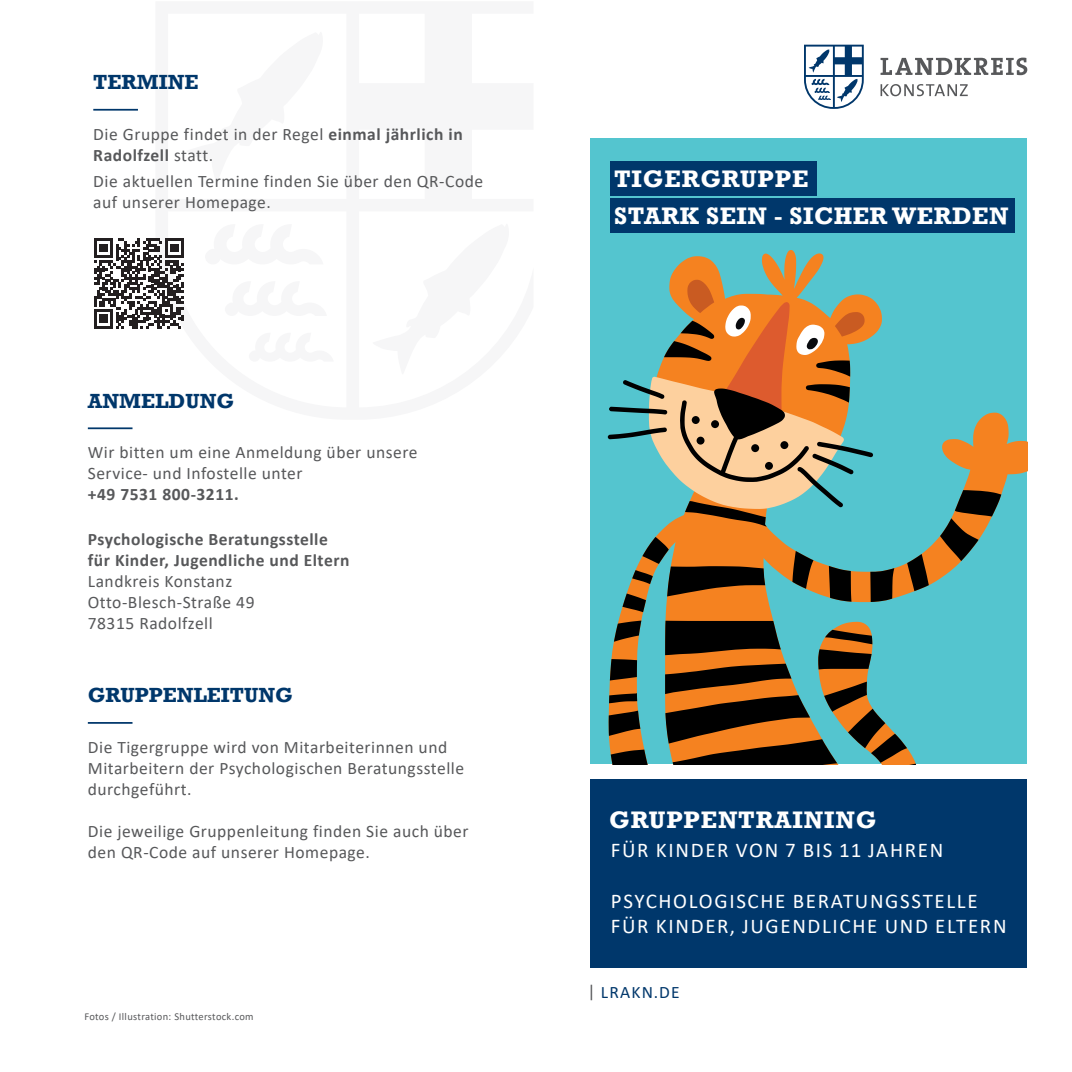
<style>
.page{position:relative;width:1072px;height:1072px;background:#fff}
.page>*{position:absolute;margin:0;border:0;box-sizing:border-box;transform-origin:0 0}
.t1{font:700 24.5px/36.8px "Rockwell";letter-spacing:.035em;color:#fff}
.t2{font:21px/25.2px "Calibri";letter-spacing:.08em;color:#fff}
.t3{font:700 21px "Rockwell";color:#00376b}
.t4{font:17.5px/21px "Calibri";letter-spacing:.03em;color:#57585a}
.t5{font:700 17.5px/21px "Calibri";letter-spacing:.03em;color:#57585a}
.t6{font:17.5px "Calibri";letter-spacing:.07em;color:#00376b}
.t7{font:10.5px "Calibri";letter-spacing:.03em;color:#57585a}
.s1{font-weight:700}
.s2{color:#57585a}
</style>
<div class="page">
<div style="left:590px;top:779px;width:437px;height:188px;background:#00376b"></div>
<div style="left:590px;top:139px;width:437px;height:625px;background:#54c5cf"></div>
<svg style="left:608px;top:250px;width:419px;height:514px"></svg>
<svg style="left:907px;top:554px;width:21px;height:37px"></svg>
<svg style="left:940px;top:490px;width:61px;height:71px"></svg>
<svg style="left:610px;top:749px;width:37px;height:15px"></svg>
<svg style="left:609px;top:693px;width:28px;height:10px"></svg>
<svg style="left:608px;top:710px;width:32px;height:26px"></svg>
<svg style="left:610px;top:659px;width:27px;height:21px"></svg>
<svg style="left:614px;top:620px;width:27px;height:21px"></svg>
<svg style="left:665px;top:620px;width:252px;height:144px"></svg>
<svg style="left:608px;top:280px;width:286px;height:332px"></svg>
<svg style="left:994px;top:315px;width:5px;height:7px"></svg>
<hr style="left:88px;top:427px;width:44px;height:2px;background:#00376b">
<hr style="left:88px;top:722px;width:44px;height:1px;background:#00376b">
<hr style="left:93px;top:109px;width:45px;height:2px;background:#00376b">
<svg style="left:94px;top:238px;width:90px;height:90px"></svg>
<div style="left:610px;top:161px;width:207px;height:35px;background:#00376b"></div>
<div style="left:610px;top:198px;width:404px;height:35px;background:#00376b"></div>
<svg style="left:880px;top:84px;width:87px;height:12px"></svg>
<svg style="left:880px;top:58px;width:147px;height:17px"></svg>
<svg style="left:804px;top:45px;width:59px;height:64px"></svg>
<p class="t3" style="left:93px;top:69px;width:107px">TERMINE</p>
<p class="t4" style="left:93px;top:123px;width:371px">Die Gruppe findet in der Regel <span class="s1">einmal jährlich in<br>Radolfzell</span> statt.</p>
<p class="t4" style="left:93px;top:170px;width:391px">Die aktuellen Termine finden Sie über den QR-Code auf unserer Homepage.</p>
<h1 class="t1" style="left:614px;top:160px;width:396px">TIGERGRUPPE<br>STARK SEIN - SICHER WERDEN</h1>
<p class="t3" style="left:88px;top:388px;width:148px">ANMELDUNG</p>
<p class="t4" style="left:88px;top:441px;width:331px">Wir bitten um eine Anmeldung über unsere<br>Service- und Infostelle unter</p>
<p class="t5" style="left:88px;top:484px;width:152px">+49 7531 800-3211.</p>
<p class="t5" style="left:88px;top:528px;width:263px">Psychologische Beratungsstelle für Kinder, Jugendliche und Eltern</p>
<p class="t4" style="left:88px;top:570px;width:168px">Landkreis Konstanz<br>Otto-Blesch-Straße 49<br>78315 Radolfzell</p>
<p class="t3" style="left:88px;top:682px;width:206px">GRUPPENLEITUNG</p>
<p class="t4" style="left:88px;top:736px;width:378px">Die Tigergruppe wird von Mitarbeiterinnen und<br>Mitarbeitern der Psychologischen Beratungsstelle durchgeführt.</p>
<p class="t4" style="left:88px;top:820px;width:382px">Die jeweilige Gruppenleitung finden Sie auch über den QR-Code auf unserer Homepage.</p>
<p class="t7" style="left:84px;top:1009px;width:171px">Fotos / Illustration: Shutterstock.com</p>
<h1 class="t1" style="left:609px;top:801px;width:269px">GRUPPENTRAINING</h1>
<p class="t2" style="left:611px;top:837px;width:334px">FÜR KINDER VON 7 BIS 11 JAHREN</p>
<p class="t2" style="left:611px;top:887px;width:397px">PSYCHOLOGISCHE BERATUNGSSTELLE<br>FÜR KINDER, JUGENDLICHE UND ELTERN</p>
<p class="t6" style="left:587px;top:980px;width:94px"><span class="s2">|</span> LRAKN.DE</p>
</div>
